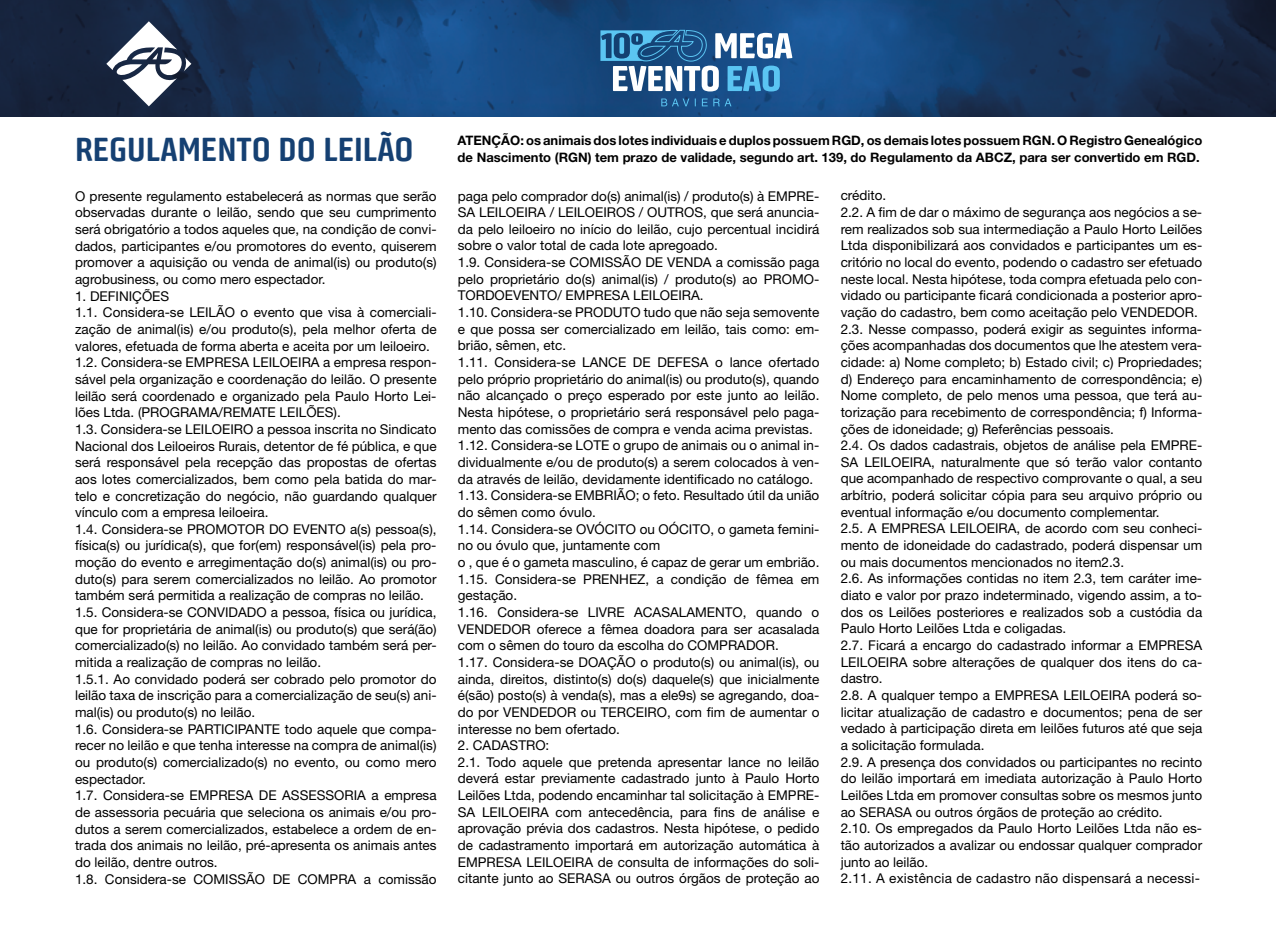
<style>
.page{position:relative;width:1276px;height:936px;background:#fff}
.page>*{position:absolute;margin:0;border:0;box-sizing:border-box;transform-origin:0 0}
.t1{font:700 33px "Bunuelo Clean Pro";color:#154072}
.t2{font:13.5px/16.6px "Helvetica Neue LT Std";color:#000}
.t3{font:700 13.05px/16.5px "Helvetica Neue LT Std";color:#000}
</style>
<div class="page">
<img style="left:0;top:0;width:1275px;height:117px">
<svg style="left:106px;top:21px;width:85px;height:85px"></svg>
<svg style="left:661px;top:98px;width:70px;height:8px"></svg>
<svg style="left:600px;top:30px;width:192px;height:61px"></svg>
<h1 class="t1" style="left:75px;top:130px;width:340px">REGULAMENTO DO LEILÃO</h1>
<p class="t3" style="left:457px;top:132px;width:746px">ATENÇÃO: os animais dos lotes individuais e duplos possuem RGD, os demais lotes possuem RGN. O Registro Genealógico de Nascimento (RGN) tem prazo de validade, segundo art. 139, do Regulamento da ABCZ, para ser convertido em RGD.</p>
<p class="t2" style="left:75px;top:187px;width:363px;text-align:justify">O presente regulamento estabelecerá as normas que serão observadas durante o leilão, sendo que seu cumprimento será obrigatório a todos aqueles que, na condição de convi&shy;dados, participantes e/ou promotores do evento, quiserem promover a aquisição ou venda de animal(is) ou produto(s) agrobusiness, ou como mero espectador.</p>
<p class="t2" style="left:75px;top:287px;width:363px">1. DEFINIÇÕES<br>1.1. Considera-se LEILÃO o evento que visa à comerciali&shy;zação de animal(is) e/ou produto(s), pela melhor oferta de valores, efetuada de forma aberta e aceita por um leiloeiro.<br>1.2. Considera-se EMPRESA LEILOEIRA a empresa respon&shy;sável pela organização e coordenação do leilão. O presente leilão será coordenado e organizado pela Paulo Horto Lei&shy;lões Ltda. (PROGRAMA/REMATE LEILÕES).<br>1.3. Considera-se LEILOEIRO a pessoa inscrita no Sindicato Nacional dos Leiloeiros Rurais, detentor de fé pública, e que será responsável pela recepção das propostas de ofertas aos lotes comercializados, bem como pela batida do mar&shy;telo e concretização do negócio, não guardando qualquer vínculo com a empresa leiloeira.<br>1.4. Considera-se PROMOTOR DO EVENTO a(s) pessoa(s), física(s) ou jurídica(s), que for(em) responsável(is) pela pro&shy;moção do evento e arregimentação do(s) animal(is) ou pro&shy;duto(s) para serem comercializados no leilão. Ao promotor também será permitida a realização de compras no leilão.<br>1.5. Considera-se CONVIDADO a pessoa, física ou jurídica, que for proprietária de animal(is) ou produto(s) que será(ão) comercializado(s) no leilão. Ao convidado também será per&shy;mitida a realização de compras no leilão.<br>1.5.1. Ao convidado poderá ser cobrado pelo promotor do leilão taxa de inscrição para a comercialização de seu(s) ani&shy;mal(is) ou produto(s) no leilão.<br>1.6. Considera-se PARTICIPANTE todo aquele que compa&shy;recer no leilão e que tenha interesse na compra de animal(is) ou produto(s) comercializado(s) no evento, ou como mero espectador.<br>1.7. Considera-se EMPRESA DE ASSESSORIA a empresa de assessoria pecuária que seleciona os animais e/ou pro&shy;dutos a serem comercializados, estabelece a ordem de en&shy;trada dos animais no leilão, pré-apresenta os animais antes do leilão, dentre outros.<br>1.8. Considera-se COMISSÃO DE COMPRA a comissão</p>
<p class="t2" style="left:458px;top:187px;width:363px">paga pelo comprador do(s) animal(is) / produto(s) à EMPRE-SA LEILOEIRA / LEILOEIROS / OUTROS, que será anuncia&shy;da pelo leiloeiro no início do leilão, cujo percentual incidirá sobre o valor total de cada lote apregoado.<br>1.9. Considera-se COMISSÃO DE VENDA a comissão paga pelo proprietário do(s) animal(is) / produto(s) ao PROMO-TORDOEVENTO/ EMPRESA LEILOEIRA.<br>1.10. Considera-se PRODUTO tudo que não seja semovente e que possa ser comercializado em leilão, tais como: em&shy;brião, sêmen, etc.<br>1.11. Considera-se LANCE DE DEFESA o lance ofertado pelo próprio proprietário do animal(is) ou produto(s), quando não alcançado o preço esperado por este junto ao leilão.<br>Nesta hipótese, o proprietário será responsável pelo paga&shy;mento das comissões de compra e venda acima previstas.<br>1.12. Considera-se LOTE o grupo de animais ou o animal in&shy;dividualmente e/ou de produto(s) a serem colocados à ven&shy;da através de leilão, devidamente identificado no catálogo.<br>1.13. Considera-se EMBRIÃO; o feto. Resultado útil da união do sêmen como óvulo.<br>1.14. Considera-se OVÓCITO ou OÓCITO, o gameta femini&shy;no ou óvulo que, juntamente com<br>o , que é o gameta masculino, é capaz de gerar um embrião.<br>1.15. Considera-se PRENHEZ, a condição de fêmea em gestação.<br>1.16. Considera-se LIVRE ACASALAMENTO, quando o VENDEDOR oferece a fêmea doadora para ser acasalada com o sêmen do touro da escolha do COMPRADOR.<br>1.17. Considera-se DOAÇÃO o produto(s) ou animal(is), ou ainda, direitos, distinto(s) do(s) daquele(s) que inicialmente é(são) posto(s) à venda(s), mas a ele9s) se agregando, doa&shy;do por VENDEDOR ou TERCEIRO, com fim de aumentar o interesse no bem ofertado.</p>
<p class="t2" style="left:458px;top:736px;width:363px">2. CADASTRO:<br>2.1. Todo aquele que pretenda apresentar lance no leilão deverá estar previamente cadastrado junto à Paulo Horto Leilões Ltda, podendo encaminhar tal solicitação à EMPRE-SA LEILOEIRA com antecedência, para fins de análise e aprovação prévia dos cadastros. Nesta hipótese, o pedido de cadastramento importará em autorização automática à EMPRESA LEILOEIRA de consulta de informações do soli&shy;citante junto ao SERASA ou outros órgãos de proteção ao</p>
<p class="t2" style="left:840px;top:187px;width:363px">crédito.<br>2.2. A fim de dar o máximo de segurança aos negócios a se&shy;rem realizados sob sua intermediação a Paulo Horto Leilões Ltda disponibilizará aos convidados e participantes um es&shy;critório no local do evento, podendo o cadastro ser efetuado neste local. Nesta hipótese, toda compra efetuada pelo con&shy;vidado ou participante ficará condicionada a posterior apro&shy;vação do cadastro, bem como aceitação pelo VENDEDOR.<br>2.3. Nesse compasso, poderá exigir as seguintes informa&shy;ções acompanhadas dos documentos que lhe atestem vera&shy;cidade: a) Nome completo; b) Estado civil; c) Propriedades; d) Endereço para encaminhamento de correspondência; e)<br>Nome completo, de pelo menos uma pessoa, que terá au&shy;torização para recebimento de correspondência; f) Informa&shy;ções de idoneidade; g) Referências pessoais.<br>2.4. Os dados cadastrais, objetos de análise pela EMPRE-SA LEILOEIRA, naturalmente que só terão valor contanto que acompanhado de respectivo comprovante o qual, a seu arbítrio, poderá solicitar cópia para seu arquivo próprio ou eventual informação e/ou documento complementar.<br>2.5. A EMPRESA LEILOEIRA, de acordo com seu conheci&shy;mento de idoneidade do cadastrado, poderá dispensar um ou mais documentos mencionados no item2.3.<br>2.6. As informações contidas no item 2.3, tem caráter ime&shy;diato e valor por prazo indeterminado, vigendo assim, a to&shy;dos os Leilões posteriores e realizados sob a custódia da Paulo Horto Leilões Ltda e coligadas.<br>2.7. Ficará a encargo do cadastrado informar a EMPRESA LEILOEIRA sobre alterações de qualquer dos itens do ca&shy;dastro.<br>2.8. A qualquer tempo a EMPRESA LEILOEIRA poderá so&shy;licitar atualização de cadastro e documentos; pena de ser vedado à participação direta em leilões futuros até que seja a solicitação formulada.<br>2.9. A presença dos convidados ou participantes no recinto do leilão importará em imediata autorização à Paulo Horto Leilões Ltda em promover consultas sobre os mesmos junto ao SERASA ou outros órgãos de proteção ao crédito.<br>2.10. Os empregados da Paulo Horto Leilões Ltda não es&shy;tão autorizados a avalizar ou endossar qualquer comprador junto ao leilão.<br>2.11. A existência de cadastro não dispensará a necessi-</p>
</div>
